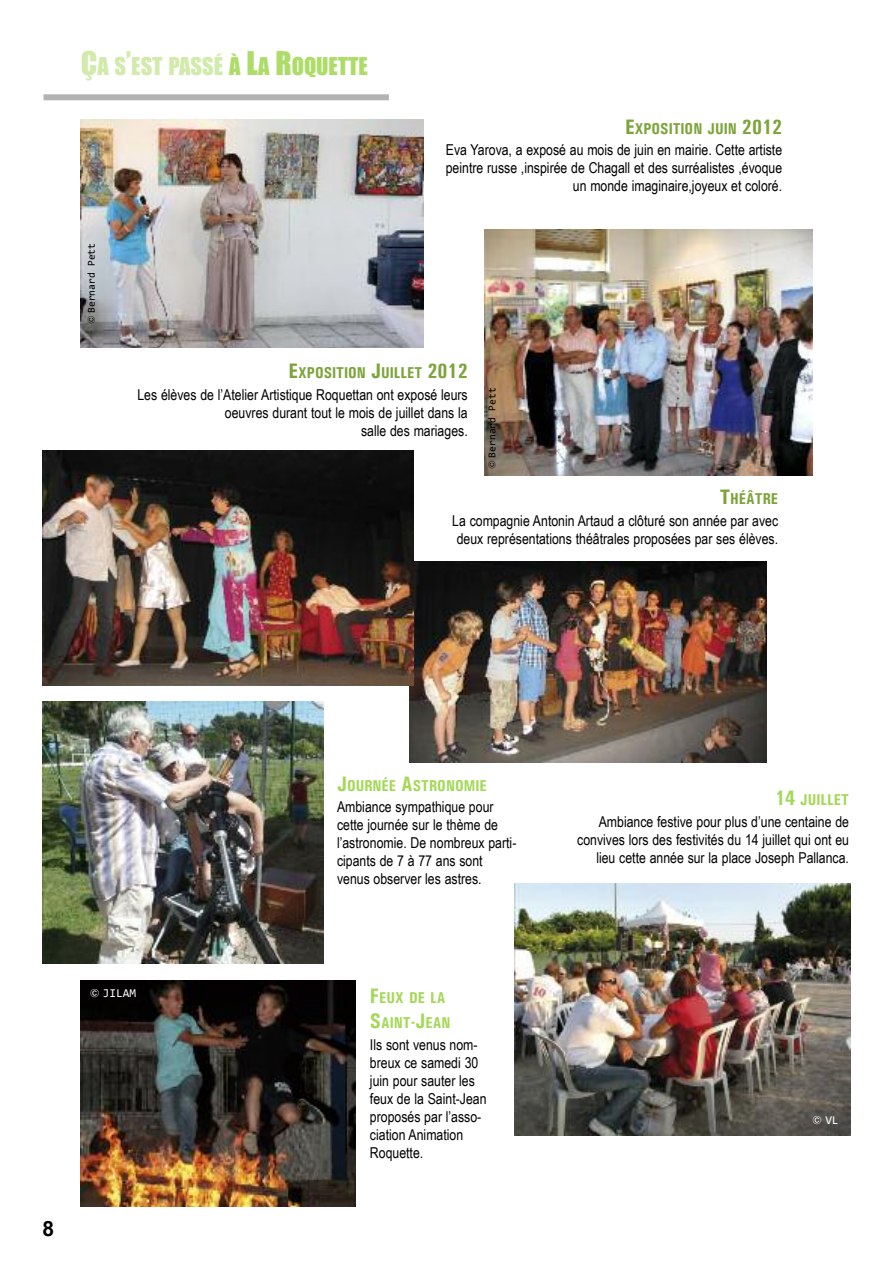
<style>
.page{position:relative;width:893px;height:1263px;background:#fff}
.page>*{position:absolute;margin:0;border:0;box-sizing:border-box;transform-origin:0 0}
.t1{font:22.5px "Impact";color:#d2ebac}
.t2{font:700 21px "Arial";color:#000}
.t3{font:700 condensed 15.75px "Univers";color:#7da43b}
.t4{font:700 condensed 15.75px/25.2px "Univers";color:#a5d859}
.t5{font:15px/18px "Arial Narrow";color:#000;text-align:right}
.t6{font:12px "Consolas";color:#fff}
.t7{font:10.5px "Consolas";color:#000}
.s1{font-size:30px}
.s2{color:#aedc69}
.s3{font-size:30px;color:#aedc69}
.s4{font-family:"Commercial Pi BT"}
.s5{font-size:21px}
</style>
<div class="page">
<div style="left:44px;top:94px;width:345px;height:6px;background:#b3b3b3"></div>
<img style="left:485px;top:230px;width:327px;height:245px">
<img style="left:81px;top:119px;width:343px;height:229px">
<img style="left:410px;top:562px;width:357px;height:201px">
<img style="left:43px;top:702px;width:281px;height:262px">
<img style="left:43px;top:451px;width:371px;height:235px">
<img style="left:514px;top:883px;width:336px;height:252px">
<img style="left:81px;top:980px;width:275px;height:226px">
<h1 class="t1" style="left:81px;top:52px;width:288px"><span class="s1">Ç</span>A S<span class="s1">’</span>EST PASSÉ <span class="s2">À</span> <span class="s3">L</span><span class="s2">A</span> <span class="s3">R</span><span class="s2">OQUETTE</span></h1>
<p class="t7" style="left:87px;top:324px;width:83px;rotate:-90deg"><span class="s4">a</span> Bernard Pett</p>
<p class="t3" style="left:625px;top:119px;width:159px"><span class="s5">E</span>XPOSITION JUIN <span class="s5">2012</span></p>
<p class="t5" style="left:446px;top:141px;width:338px">Eva Yarova, a exposé au mois de juin en mairie. Cette artiste peintre russe ,inspirée de Chagall et des surréalistes ,évoque un monde imaginaire,joyeux et coloré.</p>
<p class="t3" style="left:289px;top:363px;width:181px"><span class="s5">E</span>XPOSITION <span class="s5">J</span>UILLET <span class="s5">2012</span></p>
<p class="t5" style="left:137px;top:385px;width:332px">Les élèves de l’Atelier Artistique Roquettan ont exposé leurs oeuvres durant tout le mois de juillet dans la<br>salle des mariages.</p>
<p class="t7" style="left:488px;top:469px;width:83px;rotate:-90deg"><span class="s4">a</span> Bernard Pett</p>
<p class="t3" style="left:720px;top:489px;width:60px"><span class="s5">T</span>HÉÂTRE</p>
<p class="t5" style="left:452px;top:511px;width:327px;text-align:left">La compagnie Antonin Artaud a clôturé son année par avec deux représentations théâtrales proposées par ses élèves.</p>
<p class="t6" style="left:90px;top:988px;width:48px"><span class="s4">a</span> JILAM</p>
<h2 class="t2" style="left:43px;top:1217px;width:13px">8</h2>
<p class="t4" style="left:337px;top:772px;width:151px"><span class="s5">J</span>OURNÉE <span class="s5">A</span>STRONOMIE</p>
<p class="t5" style="left:337px;top:798px;width:181px;text-align:left">Ambiance sympathique pour cette journée sur le thème de l’astronomie. De nombreux parti&shy;cipants de 7 à 77 ans sont venus observer les astres.</p>
<p class="t4" style="left:370px;top:985px;width:82px"><span class="s5">F</span>EUX DE LA<br><span class="s5">S</span>AINT<span class="s5">-J</span>EAN</p>
<p class="t5" style="left:370px;top:1035px;width:118px;text-align:left">Ils sont venus nom&shy;breux ce samedi 30 juin pour sauter les feux de la Saint-Jean proposés par l’asso&shy;ciation Animation<br>Roquette.</p>
<p class="t4" style="left:775px;top:787px;width:76px"><span class="s5">14</span> JUILLET</p>
<p class="t5" style="left:577px;top:813px;width:273px">Ambiance festive pour plus d’une centaine de convives lors des festivités du 14 juillet qui ont eu lieu cette année sur la place Joseph Pallanca.</p>
<p class="t6" style="left:812px;top:1115px;width:28px"><span class="s4">a</span> VL</p>
</div>
